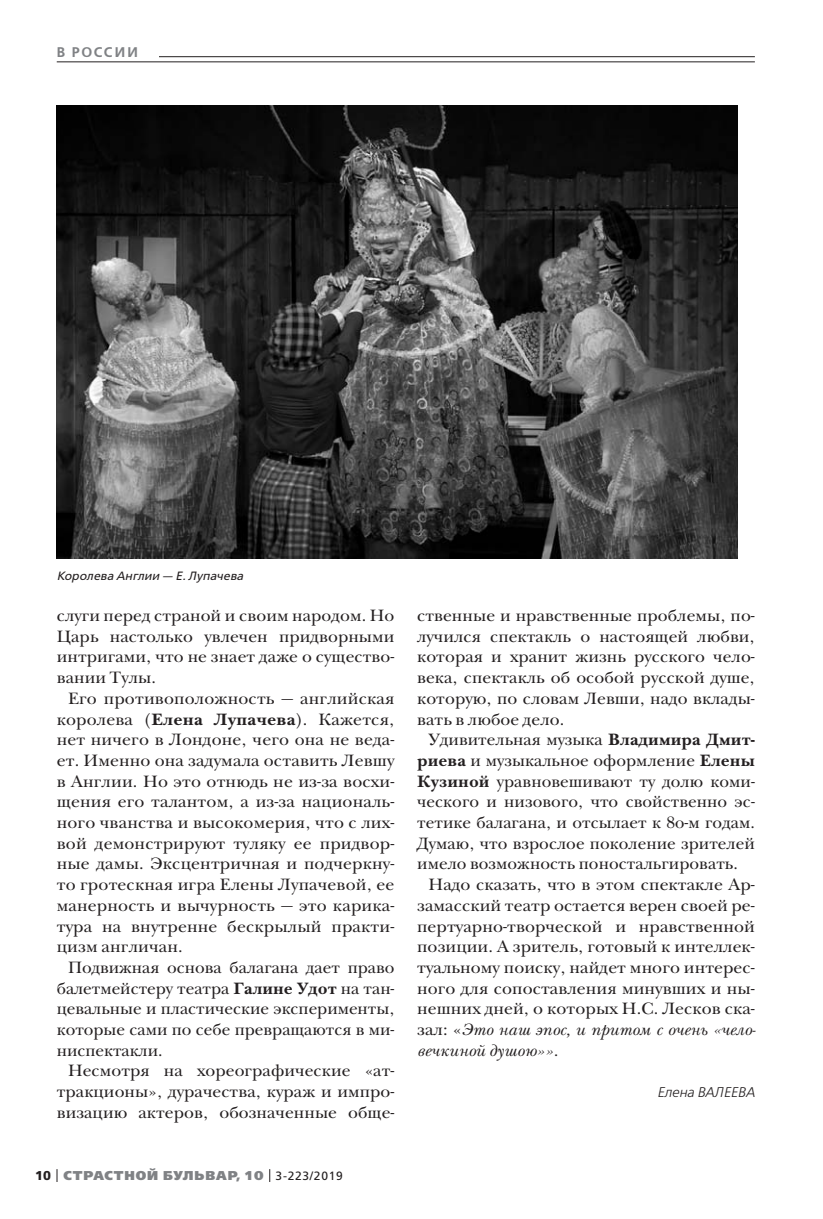
<style>
.page{position:relative;width:823px;height:1219px;background:#fff}
.page>*{position:absolute;margin:0;border:0;box-sizing:border-box;transform-origin:0 0}
.t1{font:17px/20.6px "New Baskerville ITC";letter-spacing:.005em;color:#231f20;text-align:justify}
.t2{font:italic 17px "New Baskerville ITC";letter-spacing:.005em;color:#231f20}
.t3{font:italic 300 14px "Free Set";color:#231f20}
.t4{font:600 14px "Free Set";letter-spacing:.105em;color:#808285}
.t5{font:800 12.8px "Free Set";letter-spacing:.07em;color:#808285}
.t6{font:italic 12px "Free Set";letter-spacing:.005em;color:#231f20}
.s1{font-weight:700}
.s2{font-weight:700;color:#231f20}
.s3{font-weight:400;font-size:12px;color:#231f20}
.s4{font-style:normal}
</style>
<div class="page">
<svg style="left:57px;top:1169px;width:1px;height:13px"></svg>
<svg style="left:269px;top:1169px;width:1px;height:13px"></svg>
<hr style="left:57px;top:56px;width:697px;height:1px;background:#231f20">
<div style="left:57px;top:41px;width:102px;height:21px;background:#fff"></div>
<hr style="left:57px;top:62px;width:697px;height:1px;background:#231f20">
<img style="left:57px;top:105px;width:680px;height:453px">
<p class="t4" style="left:57px;top:45px;width:83px">В РОССИИ</p>
<p class="t6" style="left:57px;top:570px;width:188px">Королева Англии — Е. Лупачева</p>
<p class="t1" style="left:57px;top:607px;width:339px">слуги перед страной и своим народом. Но Царь настолько увлечен придворными интригами, что не знает даже о существо&shy;вании Тулы.</p>
<p class="t1" style="left:57px;top:690px;width:339px;text-indent:11px">Его противоположность — английская королева (<span class="s1">Елена Лупачева</span>). Кажется, нет ничего в Лондоне, чего она не веда&shy;ет. Именно она задумала оставить Левшу в Англии. Но это отнюдь не из-за восхи&shy;щения его талантом, а из-за националь&shy;ного чванства и высокомерия, что с лих&shy;вой демонстрируют туляку ее придвор&shy;ные дамы. Эксцентричная и подчеркну&shy;то гротескная игра Елены Лупачевой, ее манерность и вычурность — это карика&shy;тура на внутренне бескрылый практи&shy;цизм англичан.</p>
<p class="t1" style="left:57px;top:959px;width:339px;text-indent:11px">Подвижная основа балагана дает право балетмейстеру театра <span class="s1">Галине Удот</span> на тан&shy;цевальные и пластические эксперименты, которые сами по себе превращаются в ми&shy;ниспектакли.</p>
<p class="t1" style="left:57px;top:1062px;width:339px;text-indent:11px">Несмотря на хореографические «ат&shy;тракционы», дурачества, кураж и импро&shy;визацию актеров, обозначенные обще-</p>
<p class="t5" style="left:35px;top:1169px;width:309px"><span class="s2">10</span> СТРАСТНОЙ БУЛЬВАР, 10 <span class="s3">3-223/2019</span></p>
<p class="t1" style="left:417px;top:607px;width:339px">ственные и нравственные проблемы, по&shy;лучился спектакль о настоящей любви, которая и хранит жизнь русского чело&shy;века, спектакль об особой русской душе, которую, по словам Левши, надо вклады&shy;вать в любое дело.</p>
<p class="t1" style="left:428px;top:731px;width:327px">Удивительная музыка <span class="s1">Владимира Дмит-</span></p>
<p class="t1" style="left:417px;top:752px;width:339px"><span class="s1">риева</span> и музыкальное оформление <span class="s1">Елены</span></p>
<p class="t1" style="left:417px;top:772px;width:339px"><span class="s1">Кузиной</span> уравновешивают ту долю коми-</p>
<p class="t1" style="left:417px;top:793px;width:339px">ческого и низового, что свойственно эс-</p>
<p class="t1" style="left:417px;top:814px;width:339px">тетике балагана, и отсылает к 80-м годам.</p>
<p class="t1" style="left:417px;top:834px;width:339px">Думаю, что взрослое поколение зрителей</p>
<p class="t1" style="left:417px;top:855px;width:322px">имело возможность поностальгировать.</p>
<p class="t1" style="left:428px;top:876px;width:327px">Надо сказать, что в этом спектакле Ар-</p>
<p class="t1" style="left:417px;top:897px;width:339px">замасский театр остается верен своей ре-</p>
<p class="t1" style="left:417px;top:917px;width:339px">пертуарно-творческой и нравственной</p>
<p class="t1" style="left:417px;top:938px;width:339px">позиции. А зритель, готовый к интеллек-</p>
<p class="t1" style="left:417px;top:959px;width:339px">туальному поиску, найдет много интерес-</p>
<p class="t1" style="left:417px;top:979px;width:339px">ного для сопоставления минувших и ны-</p>
<p class="t1" style="left:417px;top:1000px;width:339px">нешних дней, о которых Н.С. Лесков ска-</p>
<p class="t2" style="left:417px;top:1023px;width:340px"><span class="s4">зал: «</span>Это наш эпос, и притом с очень «чело-</p>
<p class="t2" style="left:417px;top:1044px;width:143px">вечкиной душою»».</p>
<p class="t3" style="left:656px;top:1085px;width:99px">Елена ВАЛЕЕВА</p>
</div>
